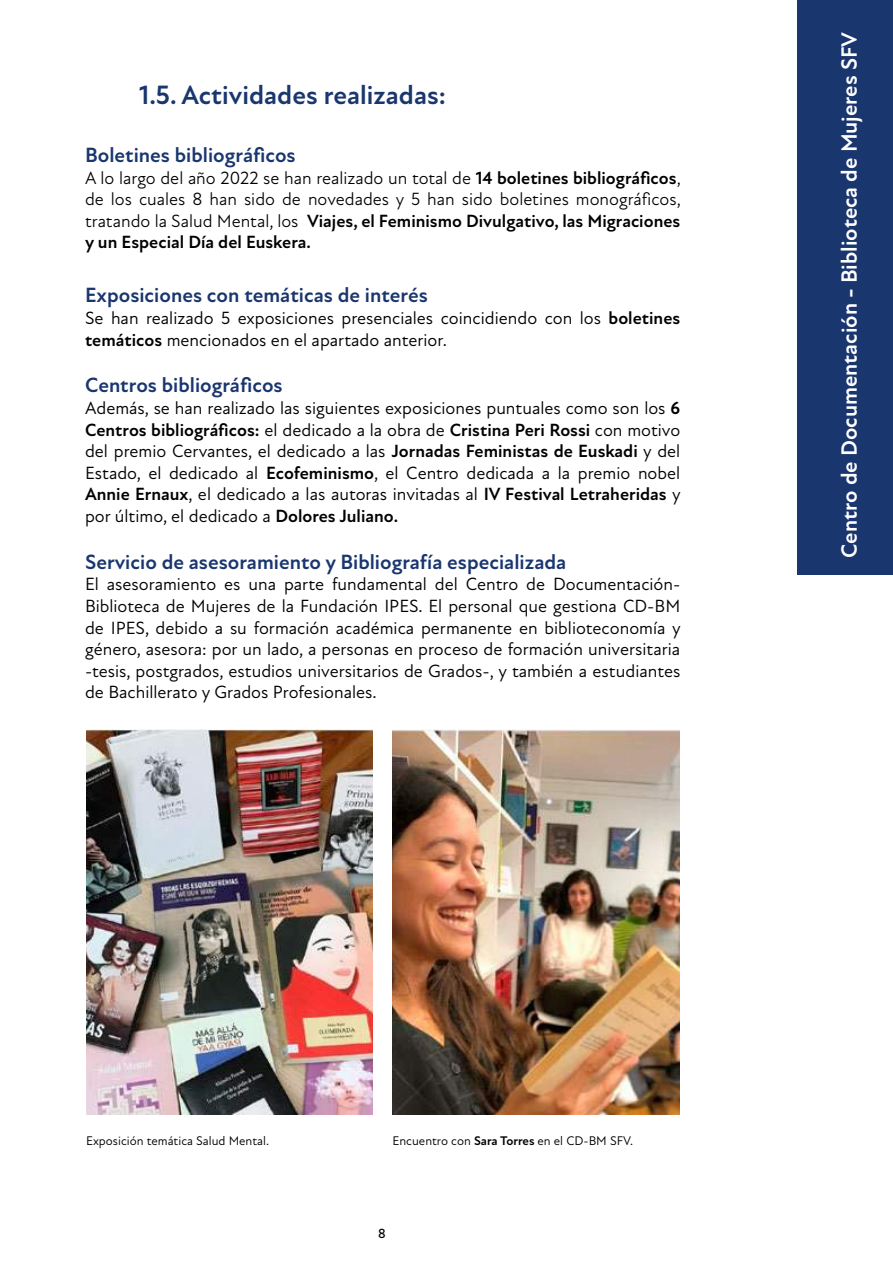
<style>
.page{position:relative;width:893px;height:1263px;background:#fff}
.page>*{position:absolute;margin:0;border:0;box-sizing:border-box;transform-origin:0 0}
.t1{font:700 27px "Atten New";color:#1a366e}
.t2{font:700 22.5px "Atten New";color:#fff}
.t3{font:700 21px "Atten New";color:#1a366e}
.t4{font:18px/21.6px "Atten New";color:#000;text-align:justify}
.t5{font:18px/21.6px "Atten New";color:#000;text-align:justify}
.t6{font:500 13.5px "Atten New";color:#000}
.t7{font:12.75px "Atten New";color:#000}
.s1{font-weight:700}
</style>
<div class="page">
<img style="left:86px;top:730px;width:287px;height:384px">
<img style="left:393px;top:730px;width:286px;height:384px">
<div style="left:797px;top:0;width:96px;height:574px;background:#1a366e"></div>
<h1 class="t1" style="left:139px;top:80px;width:308px">1.5. Actividades realizadas:</h1>
<p class="t3" style="left:85px;top:143px;width:212px">Boletines bibliográficos</p>
<p class="t5" style="left:85px;top:169px;width:597px">A lo largo del año 2022 se han realizado un total de <span class="s1">14 boletines bibliográficos</span>, de los cuales 8 han sido de novedades y 5 han sido boletines monográficos, tratando la Salud Mental, los <span class="s1">Viajes, el Feminismo Divulgativo, las Migraciones y un Especial Día del Euskera.</span></p>
<p class="t3" style="left:85px;top:284px;width:344px">Exposiciones con temáticas de interés</p>
<p class="t4" style="left:85px;top:309px;width:597px">Se han realizado 5 exposiciones presenciales coincidiendo con los <span class="s1">boletines temáticos</span> mencionados en el apartado anterior.</p>
<p class="t3" style="left:85px;top:374px;width:199px">Centros bibliográficos</p>
<p class="t4" style="left:85px;top:399px;width:597px">Además, se han realizado las siguientes exposiciones puntuales como son los <span class="s1">6<br>Centros bibliográficos:</span> el dedicado a la obra de <span class="s1">Cristina Peri Rossi</span> con motivo del premio Cervantes, el dedicado a las <span class="s1">Jornadas Feministas de Euskadi</span> y del Estado, el dedicado al <span class="s1">Ecofeminismo</span>, el Centro dedicada a la premio nobel <span class="s1">Annie Ernaux</span>, el dedicado a las autoras invitadas al <span class="s1">IV Festival Letraheridas</span> y por último, el dedicado a <span class="s1">Dolores Juliano.</span></p>
<p class="t3" style="left:85px;top:550px;width:483px">Servicio de asesoramiento y Bibliografía especializada</p>
<p class="t4" style="left:85px;top:576px;width:597px">El asesoramiento es una parte fundamental del Centro de Documentación-Biblioteca de Mujeres de la Fundación IPES. El personal que gestiona CD-BM de IPES, debido a su formación académica permanente en biblioteconomía y género, asesora: por un lado, a personas en proceso de formación universitaria -tesis, postgrados, estudios universitarios de Grados-, y también a estudiantes de Bachillerato y Grados Profesionales.</p>
<p class="t2" style="left:837px;top:558px;width:527px;rotate:-90deg">Centro de Documentación - Biblioteca de Mujeres SFV</p>
<p class="t7" style="left:86px;top:1135px;width:184px">Exposición temática Salud Mental.</p>
<p class="t7" style="left:393px;top:1135px;width:242px">Encuentro con <span class="s1">Sara Torres</span> en el CD-BM SFV.</p>
<p class="t6" style="left:378px;top:1228px;width:9px">8</p>
</div>
